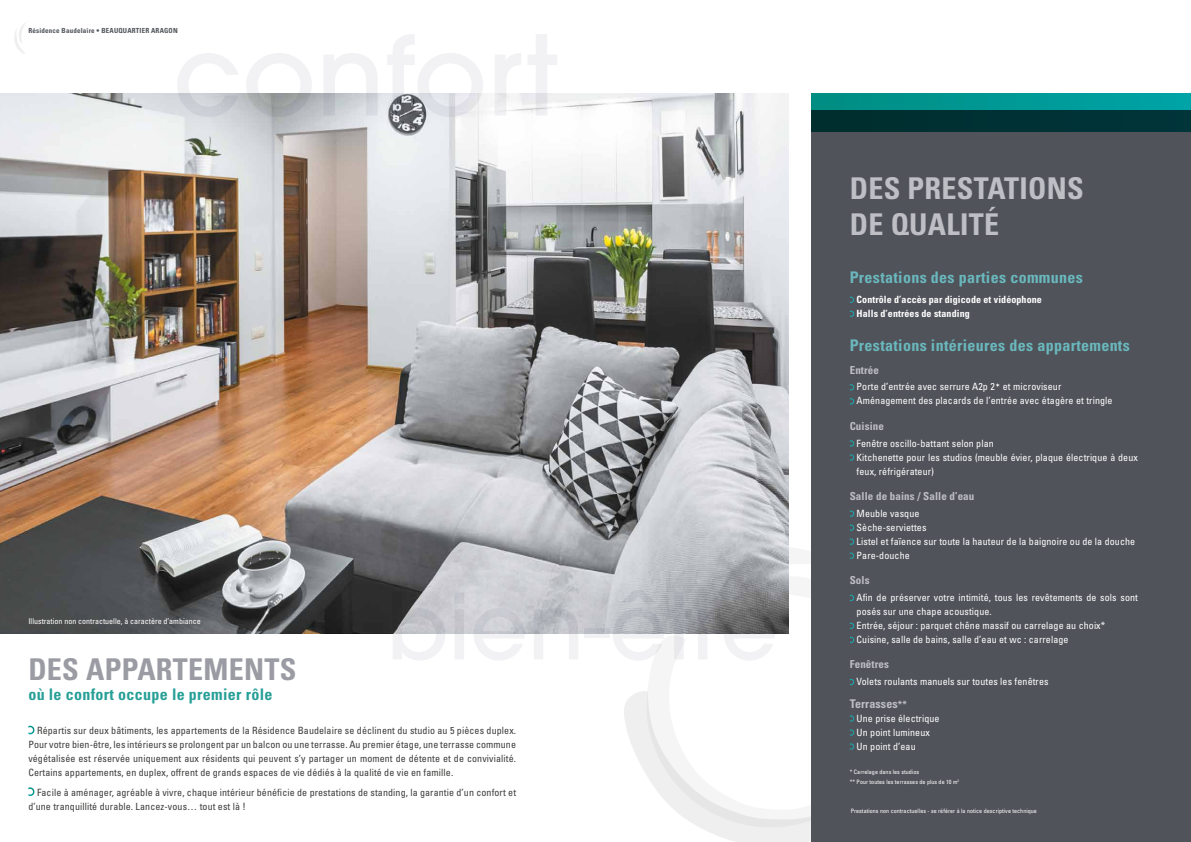
<style>
.page{position:relative;width:1191px;height:842px;background:#fff}
.page>*{position:absolute;margin:0;border:0;box-sizing:border-box;transform-origin:0 0}
.t1{font:700 condensed 30px/36px "Univers LT Std";letter-spacing:.01em;color:#bebec5}
.t2{font:700 condensed 30px "Univers LT Std";letter-spacing:.01em;color:#9b9ba4}
.t3{font:700 condensed 16px "Univers LT Std";letter-spacing:.02em;color:#6ab8bd}
.t4{font:700 condensed 16px "Univers LT Std";letter-spacing:.02em;color:#279f97}
.t5{font:700 condensed 12px "Univers LT Std";letter-spacing:.01em;color:#bebec5}
.t6{font:700 condensed 11px "Univers LT Std";letter-spacing:.01em;color:#bebec5}
.t7{font:condensed 10px/14px "Univers LT Std";letter-spacing:.01em;color:#fff}
.t8{font:condensed 10px/14px "Univers LT Std";letter-spacing:.01em;color:#3c3c3b;text-align:justify}
.t9{font:700 condensed 10px/14px "Univers LT Std";letter-spacing:.01em;color:#fff}
.t10{font:condensed 8px "Univers LT Std";color:#fff}
.t11{font:700 condensed 7px "Univers LT Std";letter-spacing:.025em;color:#50535a}
.t12{font:condensed 6px/10px "Univers LT Std";letter-spacing:.01em;color:#fff}
.s1{font-size:10px}
</style>
<div class="page">
<svg style="left:624px;top:691px;width:187px;height:151px"></svg>
<div style="left:811px;top:111px;width:380px;height:731px;background:#50535a"></div>
<svg style="left:28px;top:726px;width:7px;height:8px"></svg>
<svg style="left:28px;top:787px;width:7px;height:9px"></svg>
<svg style="left:849px;top:297px;width:5px;height:6px"></svg>
<svg style="left:849px;top:311px;width:5px;height:6px"></svg>
<svg style="left:849px;top:384px;width:5px;height:7px"></svg>
<svg style="left:849px;top:398px;width:5px;height:7px"></svg>
<svg style="left:849px;top:440px;width:5px;height:7px"></svg>
<svg style="left:849px;top:454px;width:5px;height:7px"></svg>
<svg style="left:849px;top:510px;width:5px;height:7px"></svg>
<svg style="left:849px;top:524px;width:5px;height:7px"></svg>
<svg style="left:674px;top:538px;width:180px;height:105px"></svg>
<svg style="left:849px;top:679px;width:5px;height:6px"></svg>
<svg style="left:849px;top:715px;width:5px;height:7px"></svg>
<svg style="left:849px;top:729px;width:5px;height:7px"></svg>
<svg style="left:849px;top:743px;width:5px;height:7px"></svg>
<img style="left:0;top:94px;width:788px;height:539px">
<svg style="left:811px;top:94px;width:380px;height:38px;background:#005c5c"></svg>
<svg style="left:14px;top:23px;width:12px;height:31px"></svg>
<p class="t11" style="left:28px;top:27px;width:151px">Résidence Baudelaire • BEAUQUARTIER ARAGON</p>
<p class="t10" style="left:28px;top:616px;width:174px">Illustration non contractuelle, à caractère d’ambiance</p>
<h1 class="t2" style="left:28px;top:651px;width:270px">DES APPARTEMENTS</h1>
<h2 class="t4" style="left:28px;top:685px;width:246px">où le confort occupe le premier rôle</h2>
<p class="t8" style="left:28px;top:724px;width:489px;text-indent:9px">Répartis sur deux bâtiments, les appartements de la Résidence Baudelaire se déclinent du studio au 5 pièces duplex.<br>Pour votre bien-être, les intérieurs se prolongent par un balcon ou une terrasse. Au premier étage, une terrasse commune végétalisée est réservée uniquement aux résidents qui peuvent s’y partager un moment de détente et de convivialité.<br>Certains appartements, en duplex, offrent de grands espaces de vie dédiés à la qualité de vie en famille.</p>
<p class="t8" style="left:28px;top:785px;width:489px;text-indent:9px">Facile à aménager, agréable à vivre, chaque intérieur bénéficie de prestations de standing, la garantie d’un confort et d’une tranquillité durable. Lancez-vous… tout est là !</p>
<h1 class="t1" style="left:849px;top:170px;width:236px">DES PRESTATIONS<br>DE QUALITÉ</h1>
<h2 class="t3" style="left:849px;top:268px;width:234px">Prestations des parties communes</h2>
<p class="t9" style="left:856px;top:292px;width:187px">Contrôle d’accès par digicode et vidéophone<br>Halls d’entrées de standing</p>
<h2 class="t3" style="left:849px;top:336px;width:282px">Prestations intérieures des appartements</h2>
<p class="t6" style="left:849px;top:363px;width:31px">Entrée</p>
<p class="t7" style="left:856px;top:380px;width:257px">Porte d’entrée avec serrure A2p 2 et microviseur<br>Aménagement des placards de l’entrée avec étagère et tringle</p>
<p class="t6" style="left:849px;top:419px;width:36px">Cuisine</p>
<p class="t7" style="left:856px;top:436px;width:283px">Fenêtre oscillo-battant selon plan<br>Kitchenette pour les studios (meuble évier, plaque électrique à deux feux, réfrigérateur)</p>
<p class="t6" style="left:849px;top:489px;width:126px">Salle de bains / Salle d’eau</p>
<p class="t7" style="left:856px;top:506px;width:280px">Meuble vasque<br>Sèche-serviettes<br>Listel et faïence sur toute la hauteur de la baignoire ou de la douche<br>Pare-douche</p>
<p class="t6" style="left:849px;top:573px;width:21px">Sols</p>
<p class="t7" style="left:856px;top:590px;width:283px">Afin de préserver votre intimité, tous les revêtements de sols sont posés sur une chape acoustique.<br>Entrée, séjour : parquet chêne massif ou carrelage au choix* Cuisine, salle de bains, salle d’eau et wc : carrelage</p>
<p class="t6" style="left:849px;top:658px;width:41px">Fenêtres</p>
<p class="t7" style="left:856px;top:674px;width:193px">Volets roulants manuels sur toutes les fenêtres</p>
<p class="t5" style="left:849px;top:696px;width:59px">Terrasses<span class="s1">**</span></p>
<p class="t7" style="left:856px;top:711px;width:84px">Une prise électrique<br>Un point lumineux<br>Un point d’eau</p>
<p class="t12" style="left:849px;top:766px;width:111px">* Carrelage dans les studios<br>** Pour toutes les terrasses de plus de 10 m<sup>2</sup></p>
<p class="t12" style="left:850px;top:805px;width:188px">Prestations non contractuelles - se référer à la notice descriptive technique</p>
</div>
